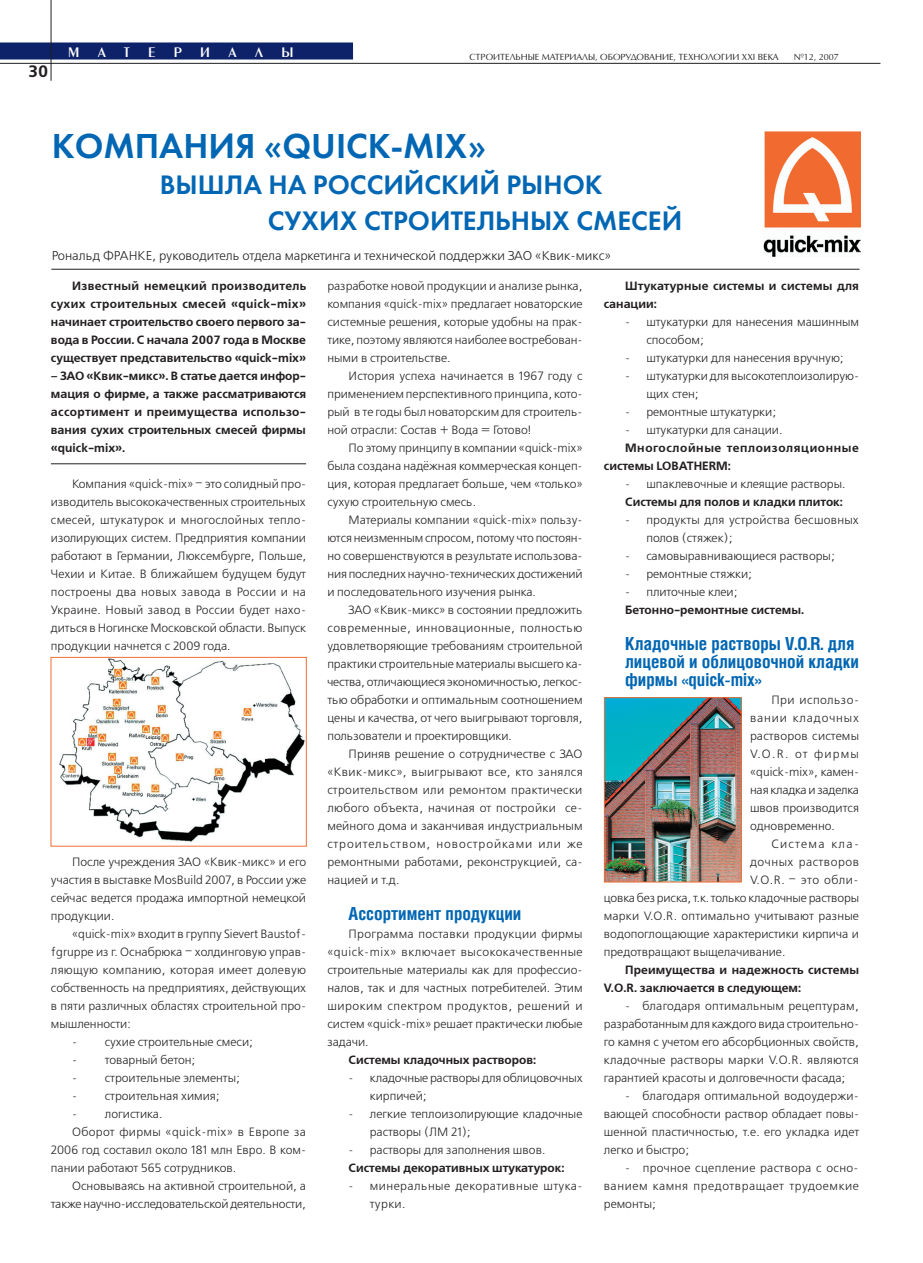
<style>
.page{position:relative;width:923px;height:1263px;background:#fff}
.page>*{position:absolute;margin:0;border:0;box-sizing:border-box;transform-origin:0 0}
.t1{font:36px "Futura Demi C";color:#0166b3}
.t2{font:27.75px/36px "Futura Demi C";color:#0166b3}
.t3{font:700 18px/18px "Helios Cond";color:#0166b3}
.t4{font:700 16.5px "Free Set C";color:#231f20}
.t5{font:14.55px "Penta Demi";color:#fff}
.t6{font:12.75px "Free Set C";color:#231f20}
.t7{font:12px/18px "Free Set C";color:#231f20;text-align:justify}
.t8{font:700 12px/18px "Free Set C";color:#231f20;text-align:justify}
.t9{font:700 12px/18px "Free Set C";letter-spacing:.05em;color:#231f20}
.t10{font:12px/18px "Free Set C";letter-spacing:.02em;color:#231f20}
.t11{font:700 12px/18px "Free Set C";letter-spacing:.02em;color:#231f20}
.t12{font:12px/18px "Free Set C";letter-spacing:.04em;color:#231f20}
.t13{font:12px "Free Set C";letter-spacing:.025em;color:#231f20}
.t14{font:12px "Free Set C";letter-spacing:.045em;color:#231f20}
.t15{font:12px "Free Set C";letter-spacing:.11em;color:#231f20}
.t16{font:9px "AG Opus";color:#231f20}
</style>
<div class="page">
<hr style="left:51px;top:269px;width:808px;height:1px;background:#231f20">
<hr style="left:51px;top:463px;width:255px;height:1px;background:#231f20">
<img style="left:763px;top:132px;width:97px;height:124px">
<img style="left:59px;top:659px;width:246px;height:183px">
<div style="left:51px;top:657px;width:256px;height:189px;border:1px solid #f26e31"></div>
<img style="left:606px;top:699px;width:133px;height:181px">
<div style="left:604px;top:697px;width:137px;height:185px;border:1px solid #f26e31"></div>
<svg style="left:0;top:42px;width:353px;height:18px;background:#1a2e71"></svg>
<hr style="left:51px;top:0;width:1px;height:81px;background:#231f20">
<hr style="left:0;top:63px;width:880px;height:1px;background:#231f20">
<h3 class="t4" style="left:28px;top:62px;width:22px">30</h3>
<p class="t5" style="left:68px;top:45px;width:13px">М</p>
<p class="t5" style="left:98px;top:45px;width:34px">А Т</p>
<p class="t5" style="left:148px;top:45px;width:9px">Е</p>
<p class="t5" style="left:174px;top:45px;width:9px">Р</p>
<p class="t5" style="left:200px;top:45px;width:11px">И</p>
<p class="t5" style="left:228px;top:45px;width:10px">А</p>
<p class="t5" style="left:255px;top:45px;width:9px">Л</p>
<p class="t5" style="left:281px;top:45px;width:14px">Ы</p>
<p class="t16" style="left:469px;top:51px;width:311px">СТРОИТЕЛЬНЫЕ МАТЕРИАЛЫ, ОБОРУДОВАНИЕ, ТЕХНОЛОГИИ XXI ВЕКА</p>
<p class="t16" style="left:793px;top:51px;width:47px">№12, 2007</p>
<h1 class="t1" style="left:52px;top:124px;width:436px">КОМПАНИЯ «QUICK-MIX»</h1>
<h2 class="t2" style="left:268px;top:166px;width:416px;text-indent:-108px">ВЫШЛА НА РОССИЙСКИЙ РЫНОК<br>СУХИХ СТРОИТЕЛЬНЫХ СМЕСЕЙ</h2>
<p class="t6" style="left:52px;top:249px;width:561px">Рональд ФРАНКЕ, руководитель отдела маркетинга и технической поддержки ЗАО «Квик-микс»</p>
<p class="t8" style="left:51px;top:277px;width:257px;text-indent:21px">Известный немецкий производитель сухих строительных смесей «quick-mix» начинает строительство своего первого за&shy;вода в России. C начала 2007 года в Москве существует представительство «quick-mix»</p>
<p class="t8" style="left:51px;top:367px;width:257px">– ЗАО «Квик-микс». В статье дается инфор&shy;мация о фирме, а также рассматриваются ассортимент и преимущества использо&shy;вания сухих строительных смесей фирмы «quick-mix».</p>
<p class="t7" style="left:51px;top:475px;width:257px;text-indent:21px">Компания «quick-mix» – это солидный про&shy;изводитель высококачественных строительных смесей, штукатурок и многослойных тепло&shy;изолирующих систем. Предприятия компании работают в Германии, Люксембурге, Польше, Чехии и Китае. В ближайшем будущем будут построены два новых завода в России и на Украине. Новый завод в России будет нахо&shy;диться в Ногинске Московской области. Выпуск продукции начнется с 2009 года.</p>
<p class="t7" style="left:327px;top:277px;width:257px">разработке новой продукции и анализе рынка, компания «quick-mix» предлагает новаторские системные решения, которые удобны на прак&shy;тике, поэтому являются наиболее востребован&shy;ными в строительстве.</p>
<p class="t7" style="left:327px;top:367px;width:257px;text-indent:21px">История успеха начинается в 1967 году с применением перспективного принципа, кото&shy;рый в те годы был новаторским для строитель&shy;ной отрасли: Состав + Вода = Готово!</p>
<p class="t7" style="left:327px;top:439px;width:257px;text-indent:21px">По этому принципу в компании «quick-mix» была создана надёжная коммерческая концеп&shy;ция, которая предлагает больше, чем «только» сухую строительную смесь.</p>
<p class="t7" style="left:327px;top:511px;width:257px;text-indent:21px">Материалы компании «quick-mix» пользу&shy;ются неизменным спросом, потому что постоян&shy;но совершенствуются в результате использова&shy;ния последних научно-технических достижений и последовательного изучения рынка.</p>
<p class="t7" style="left:327px;top:601px;width:257px;text-indent:21px">ЗАО «Квик-микс» в состоянии предложить современные, инновационные, полностью удовлетворяющие требованиям строительной практики строительные материалы высшего ка&shy;чества, отличающиеся экономичностью, легкос&shy;тью обработки и оптимальным соотношением цены и качества, от чего выигрывают торговля, пользователи и проектировщики.</p>
<p class="t7" style="left:327px;top:745px;width:257px;text-indent:21px">Приняв решение о сотрудничестве с ЗАО «Квик-микс», выигрывают все, кто занялся строительством или ремонтом практически любого объекта, начиная от постройки се&shy;мейного дома и заканчивая индустриальным строительством, новостройками или же ремонтными работами, реконструкцией, са&shy;нацией и т.д.</p>
<h3 class="t3" style="left:349px;top:904px;width:174px">Ассортимент продукции</h3>
<p class="t7" style="left:327px;top:925px;width:257px;text-indent:21px">Программа поставки продукции фирмы «quick-mix» включает высококачественные строительные материалы как для профессио&shy;налов, так и для частных потребителей. Этим широким спектром продуктов, решений и систем «quick-mix» решает практически любые задачи.</p>
<p class="t8" style="left:349px;top:1051px;width:189px">Системы кладочных растворов:</p>
<p class="t7" style="left:370px;top:1069px;width:214px;text-indent:-21px">- кладочные растворы для облицовочных кирпичей;</p>
<p class="t7" style="left:370px;top:1105px;width:214px;text-indent:-21px">- легкие теплоизолирующие кладочные растворы (ЛМ 21);</p>
<p class="t7" style="left:349px;top:1141px;width:198px">- растворы для заполнения швов.</p>
<p class="t8" style="left:349px;top:1159px;width:217px">Системы декоративных штукатурок:</p>
<p class="t12" style="left:370px;top:1177px;width:214px;text-indent:-21px">- минеральные декоративные штука&shy;турки.</p>
<p class="t11" style="left:604px;top:277px;width:257px;text-indent:21px">Штукатурные системы и системы для санации:</p>
<p class="t7" style="left:646px;top:313px;width:214px;text-indent:-21px">- штукатурки для нанесения машинным способом;</p>
<p class="t7" style="left:625px;top:349px;width:220px">- штукатурки для нанесения вручную;</p>
<p class="t7" style="left:646px;top:367px;width:214px;text-indent:-21px">- штукатурки для высокотеплоизолирую&shy;щих стен;</p>
<p class="t7" style="left:625px;top:403px;width:152px">- ремонтные штукатурки;</p>
<p class="t7" style="left:625px;top:421px;width:159px">- штукатурки для санации.</p>
<p class="t9" style="left:604px;top:439px;width:257px;text-indent:21px">Многослойные теплоизоляционные системы LOBATHERM:</p>
<p class="t7" style="left:625px;top:475px;width:222px">- шпаклевочные и клеящие растворы.</p>
<p class="t8" style="left:625px;top:493px;width:219px">Системы для полов и кладки плиток:</p>
<p class="t10" style="left:646px;top:511px;width:214px;text-indent:-21px">- продукты для устройства бесшовных полов (стяжек);</p>
<p class="t7" style="left:625px;top:547px;width:211px">- самовыравнивающиеся растворы;</p>
<p class="t7" style="left:625px;top:565px;width:128px">- ремонтные стяжки;</p>
<p class="t7" style="left:625px;top:583px;width:114px">- плиточные клеи;</p>
<p class="t8" style="left:625px;top:601px;width:180px">Бетонно-ремонтные системы.</p>
<h3 class="t3" style="left:625px;top:634px;width:235px">Кладочные растворы V.O.R. для лицевой и облицовочной кладки фирмы «quick-mix»</h3>
<p class="t7" style="left:750px;top:691px;width:110px;text-indent:21px">При использо&shy;вании кладочных растворов системы V.O.R. от фирмы «quick-mix», камен&shy;ная кладка и заделка швов производится одновременно.</p>
<p class="t15" style="left:771px;top:837px;width:89px">Система кла-</p>
<p class="t14" style="left:750px;top:855px;width:110px">дочных растворов</p>
<p class="t7" style="left:750px;top:871px;width:110px">V.O.R. – это обли-</p>
<p class="t7" style="left:604px;top:889px;width:257px">цовка без риска, т.к. только кладочные растворы</p>
<p class="t7" style="left:604px;top:907px;width:257px">марки V.О.R. оптимально учитывают разные</p>
<p class="t7" style="left:604px;top:925px;width:257px">водопоглощающие характеристики кирпича и</p>
<p class="t7" style="left:604px;top:943px;width:183px">предотвращают выщелачивание.</p>
<p class="t8" style="left:604px;top:961px;width:257px;text-indent:21px">Преимущества и надежность системы<br>V.O.R. заключается в следующем:</p>
<p class="t7" style="left:604px;top:997px;width:257px;text-indent:21px">- благодаря оптимальным рецептурам, разработанным для каждого вида строительно&shy;го камня с учетом его абсорбционных свойств, кладочные растворы марки V.О.R. являются гарантией красоты и долговечности фасада;</p>
<p class="t7" style="left:604px;top:1087px;width:257px;text-indent:21px">- благодаря оптимальной водоудержи&shy;вающей способности раствор обладает повы&shy;шенной пластичностью, т.е. его укладка идет легко и быстро;</p>
<p class="t7" style="left:604px;top:1159px;width:257px;text-indent:21px">- прочное сцепление раствора с осно&shy;ванием камня предотвращает трудоемкие ремонты;</p>
<p class="t7" style="left:51px;top:853px;width:257px;text-indent:21px">После учреждения ЗАО «Квик-микс» и его участия в выставке MosBuild 2007, в России уже сейчас ведется продажа импортной немецкой продукции.</p>
<p class="t7" style="left:51px;top:925px;width:257px;text-indent:21px">«quick-mix» входит в группу Sievert Baustof&shy;fgruppe из г. Оснабрюка – холдинговую управ&shy;ляющую компанию, которая имеет долевую собственность на предприятиях, действующих в пяти различных областях строительной про&shy;мышленности:</p>
<p class="t7" style="left:72px;top:1033px;width:182px">- сухие строительные смеси;</p>
<p class="t7" style="left:72px;top:1051px;width:125px">- товарный бетон;</p>
<p class="t7" style="left:72px;top:1069px;width:169px">- строительные элементы;</p>
<p class="t7" style="left:72px;top:1087px;width:149px">- строительная химия;</p>
<p class="t7" style="left:72px;top:1105px;width:92px">- логистика.</p>
<p class="t13" style="left:72px;top:1125px;width:235px">Оборот фирмы «quick-mix» в Европе за</p>
<p class="t7" style="left:51px;top:1141px;width:257px">2006 год составил около 181 млн Евро. В ком-</p>
<p class="t7" style="left:51px;top:1159px;width:187px">пании работают 565 сотрудников.</p>
<p class="t7" style="left:72px;top:1177px;width:235px">Основываясь на активной строительной, а</p>
<p class="t7" style="left:51px;top:1195px;width:256px">также научно-исследовательской деятельности,</p>
</div>
